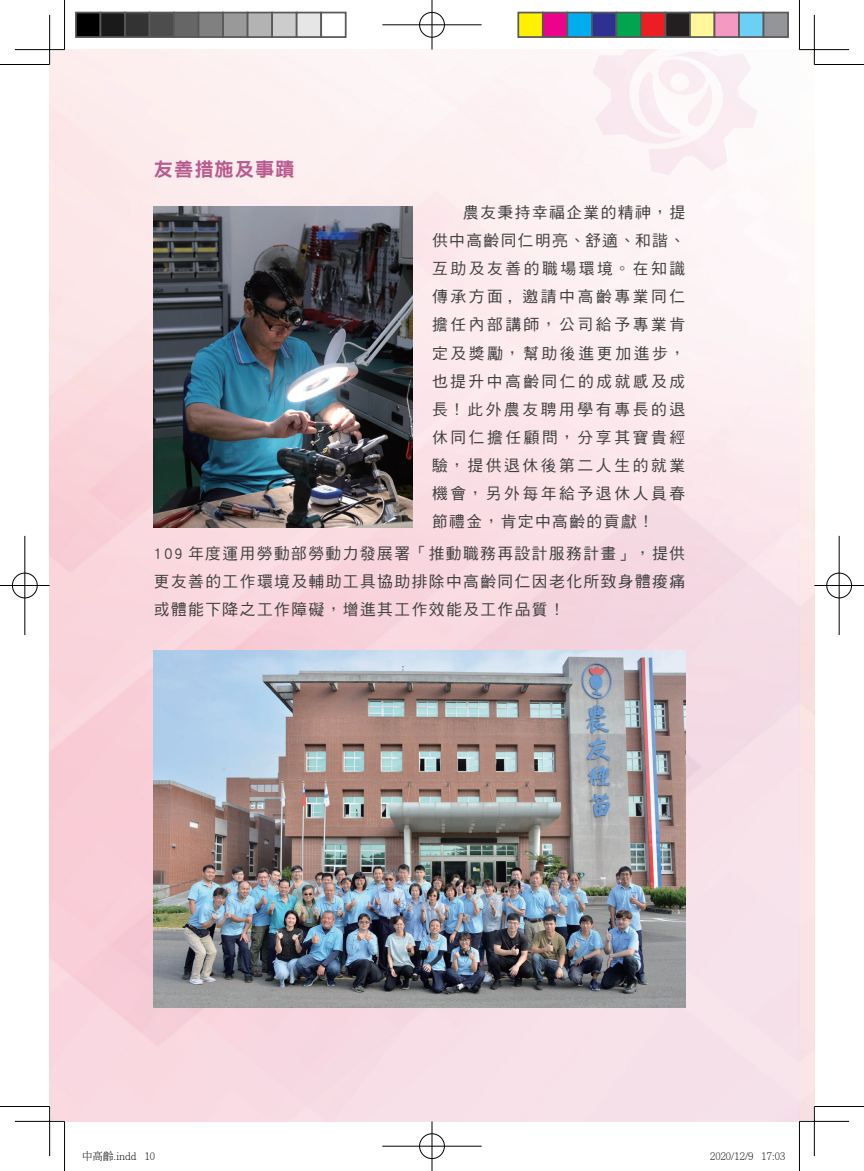
<style>
.page{position:relative;width:864px;height:1171px;background:#fff}
.page>*{position:absolute;margin:0;border:0;box-sizing:border-box;transform-origin:0 0}
.t1{font:19.25px "DF Hei Std W9";letter-spacing:.05em;color:#b95b8e}
.t2{font:15.75px/28px "DF Hei Std W5";letter-spacing:.09em;color:#3e3e3f;text-align:justify}
.t3{font:300 10.5px "Adobe Ming Std";color:#000}
</style>
<div class="page">
<img style="left:50px;top:50px;width:749px;height:1071px">
<img style="left:592px;top:50px;width:165px;height:125px">
<img style="left:154px;top:650px;width:531px;height:357px">
<img style="left:154px;top:206px;width:258px;height:322px">
<hr style="left:15px;top:48px;width:49px;height:3px;background:#fff">
<hr style="left:15px;top:1120px;width:49px;height:2px;background:#fff">
<hr style="left:48px;top:15px;width:3px;height:49px;background:#fff">
<hr style="left:48px;top:1106px;width:3px;height:50px;background:#fff">
<hr style="left:0;top:64px;width:50px;height:1px;background:#000">
<hr style="left:814px;top:64px;width:49px;height:1px;background:#000">
<hr style="left:0;top:1106px;width:50px;height:1px;background:#000">
<hr style="left:814px;top:1106px;width:49px;height:1px;background:#000">
<hr style="left:64px;top:0;width:1px;height:50px;background:#000">
<hr style="left:64px;top:1121px;width:1px;height:50px;background:#000">
<hr style="left:798px;top:0;width:1px;height:50px;background:#000">
<hr style="left:798px;top:1121px;width:1px;height:50px;background:#000">
<hr style="left:15px;top:49px;width:49px;height:1px;background:#000">
<hr style="left:799px;top:49px;width:49px;height:1px;background:#000">
<hr style="left:15px;top:1121px;width:49px;height:1px;background:#000">
<hr style="left:799px;top:1121px;width:49px;height:1px;background:#000">
<hr style="left:49px;top:15px;width:1px;height:49px;background:#000">
<hr style="left:49px;top:1106px;width:1px;height:50px;background:#000">
<hr style="left:813px;top:15px;width:1px;height:49px;background:#000">
<hr style="left:813px;top:1106px;width:1px;height:50px;background:#000">
<div style="left:418px;top:11px;width:27px;height:27px;border:2px solid #fff;border-radius:50%"></div>
<hr style="left:382px;top:24px;width:99px;height:2px;background:#fff">
<hr style="left:430px;top:0;width:3px;height:50px;background:#fff">
<div style="left:419px;top:12px;width:25px;height:25px;border:1px solid #000;border-radius:50%"></div>
<hr style="left:382px;top:25px;width:99px;height:1px;background:#000">
<hr style="left:431px;top:0;width:1px;height:50px;background:#000">
<div style="left:418px;top:1132px;width:27px;height:28px;border:2px solid #fff;border-radius:50%"></div>
<hr style="left:382px;top:1145px;width:99px;height:2px;background:#fff">
<hr style="left:430px;top:1121px;width:3px;height:50px;background:#fff">
<div style="left:419px;top:1133px;width:25px;height:26px;border:1px solid #000;border-radius:50%"></div>
<hr style="left:382px;top:1146px;width:99px;height:1px;background:#000">
<hr style="left:431px;top:1121px;width:1px;height:50px;background:#000">
<div style="left:11px;top:572px;width:27px;height:27px;border:2px solid #fff;border-radius:50%"></div>
<hr style="left:0;top:584px;width:50px;height:3px;background:#fff">
<hr style="left:24px;top:536px;width:2px;height:99px;background:#fff">
<div style="left:12px;top:573px;width:25px;height:25px;border:1px solid #000;border-radius:50%"></div>
<hr style="left:0;top:585px;width:50px;height:1px;background:#000">
<hr style="left:25px;top:536px;width:1px;height:99px;background:#000">
<div style="left:825px;top:572px;width:27px;height:27px;border:2px solid #fff;border-radius:50%"></div>
<hr style="left:814px;top:584px;width:49px;height:3px;background:#fff">
<hr style="left:837px;top:536px;width:3px;height:99px;background:#fff">
<div style="left:826px;top:573px;width:25px;height:25px;border:1px solid #000;border-radius:50%"></div>
<hr style="left:814px;top:585px;width:49px;height:1px;background:#000">
<hr style="left:838px;top:536px;width:1px;height:99px;background:#000">
<div style="left:76px;top:13px;width:24px;height:24px;background:#000"></div>
<div style="left:75px;top:12px;width:26px;height:26px;border:2px solid #595959"></div>
<div style="left:100px;top:13px;width:25px;height:24px;background:#1a1a1a"></div>
<div style="left:99px;top:12px;width:27px;height:26px;border:2px solid #595959"></div>
<div style="left:125px;top:13px;width:24px;height:24px;background:#333"></div>
<div style="left:124px;top:12px;width:26px;height:26px;border:2px solid #595959"></div>
<div style="left:149px;top:13px;width:25px;height:24px;background:#4d4d4d"></div>
<div style="left:148px;top:12px;width:27px;height:26px;border:2px solid #595959"></div>
<div style="left:174px;top:13px;width:24px;height:24px;background:#666"></div>
<div style="left:173px;top:12px;width:26px;height:26px;border:2px solid #595959"></div>
<div style="left:198px;top:13px;width:25px;height:24px;background:#808080"></div>
<div style="left:197px;top:12px;width:27px;height:26px;border:2px solid #595959"></div>
<div style="left:223px;top:13px;width:24px;height:24px;background:#999"></div>
<div style="left:222px;top:12px;width:26px;height:26px;border:2px solid #595959"></div>
<div style="left:247px;top:13px;width:25px;height:24px;background:#b3b3b3"></div>
<div style="left:246px;top:12px;width:27px;height:26px;border:2px solid #595959"></div>
<div style="left:272px;top:13px;width:24px;height:24px;background:#ccc"></div>
<div style="left:271px;top:12px;width:26px;height:26px;border:2px solid #595959"></div>
<div style="left:296px;top:13px;width:25px;height:24px;background:#e6e6e6"></div>
<div style="left:295px;top:12px;width:27px;height:26px;border:2px solid #595959"></div>
<div style="left:320px;top:12px;width:26px;height:26px;border:2px solid #595959"></div>
<div style="left:518px;top:13px;width:24px;height:24px;background:#fff101"></div>
<div style="left:517px;top:12px;width:26px;height:26px;border:2px solid #595959"></div>
<div style="left:542px;top:13px;width:25px;height:24px;background:#ed028c"></div>
<div style="left:541px;top:12px;width:27px;height:26px;border:2px solid #595959"></div>
<div style="left:567px;top:13px;width:24px;height:24px;background:#00aeef"></div>
<div style="left:566px;top:12px;width:26px;height:26px;border:2px solid #595959"></div>
<div style="left:591px;top:13px;width:25px;height:24px;background:#2e3092"></div>
<div style="left:590px;top:12px;width:27px;height:26px;border:2px solid #595959"></div>
<div style="left:616px;top:13px;width:24px;height:24px;background:#00a54f"></div>
<div style="left:615px;top:12px;width:26px;height:26px;border:2px solid #595959"></div>
<div style="left:640px;top:13px;width:25px;height:24px;background:#ee1d23"></div>
<div style="left:639px;top:12px;width:27px;height:26px;border:2px solid #595959"></div>
<div style="left:665px;top:13px;width:24px;height:24px;background:#231f20"></div>
<div style="left:664px;top:12px;width:26px;height:26px;border:2px solid #595959"></div>
<div style="left:689px;top:13px;width:25px;height:24px;background:#fff79a"></div>
<div style="left:688px;top:12px;width:27px;height:26px;border:2px solid #595959"></div>
<div style="left:714px;top:13px;width:24px;height:24px;background:#f499c2"></div>
<div style="left:713px;top:12px;width:26px;height:26px;border:2px solid #595959"></div>
<div style="left:738px;top:13px;width:25px;height:24px;background:#6bcff6"></div>
<div style="left:737px;top:12px;width:27px;height:26px;border:2px solid #595959"></div>
<div style="left:763px;top:13px;width:24px;height:24px;background:#939598"></div>
<div style="left:762px;top:12px;width:26px;height:26px;border:2px solid #595959"></div>
<p class="t1" style="left:154px;top:158px;width:142px">友善措施及事蹟</p>
<p class="t2" style="left:432px;top:198px;width:255px;text-indent:31px">農友秉持幸福企業的精神，提供中高齡同仁明亮、舒適、和諧、互助及友善的職場環境。在知識傳承方面 , 邀請中高齡專業同仁擔任內部講師，公司給予專業肯定及獎勵，幫助後進更加進步，也提升中高齡同仁的成就感及成長！此外農友聘用學有專長的退休同仁擔任顧問，分享其寶貴經驗，提供退休後第二人生的就業機會，另外每年給予退休人員春節禮金，肯定中高齡的貢獻！</p>
<p class="t2" style="left:154px;top:539px;width:532px">109 年度運用勞動部勞動力發展署「推動職務再設計服務計畫」，提供更友善的工作環境及輔助工具協助排除中高齡同仁因老化所致身體痠痛或體能下降之工作障礙，增進其工作效能及工作品質！</p>
<p class="t3" style="left:82px;top:1151px;width:75px">中高齡.indd 10</p>
<p class="t3" style="left:709px;top:1151px;width:77px">2020/12/9 17:03</p>
</div>
